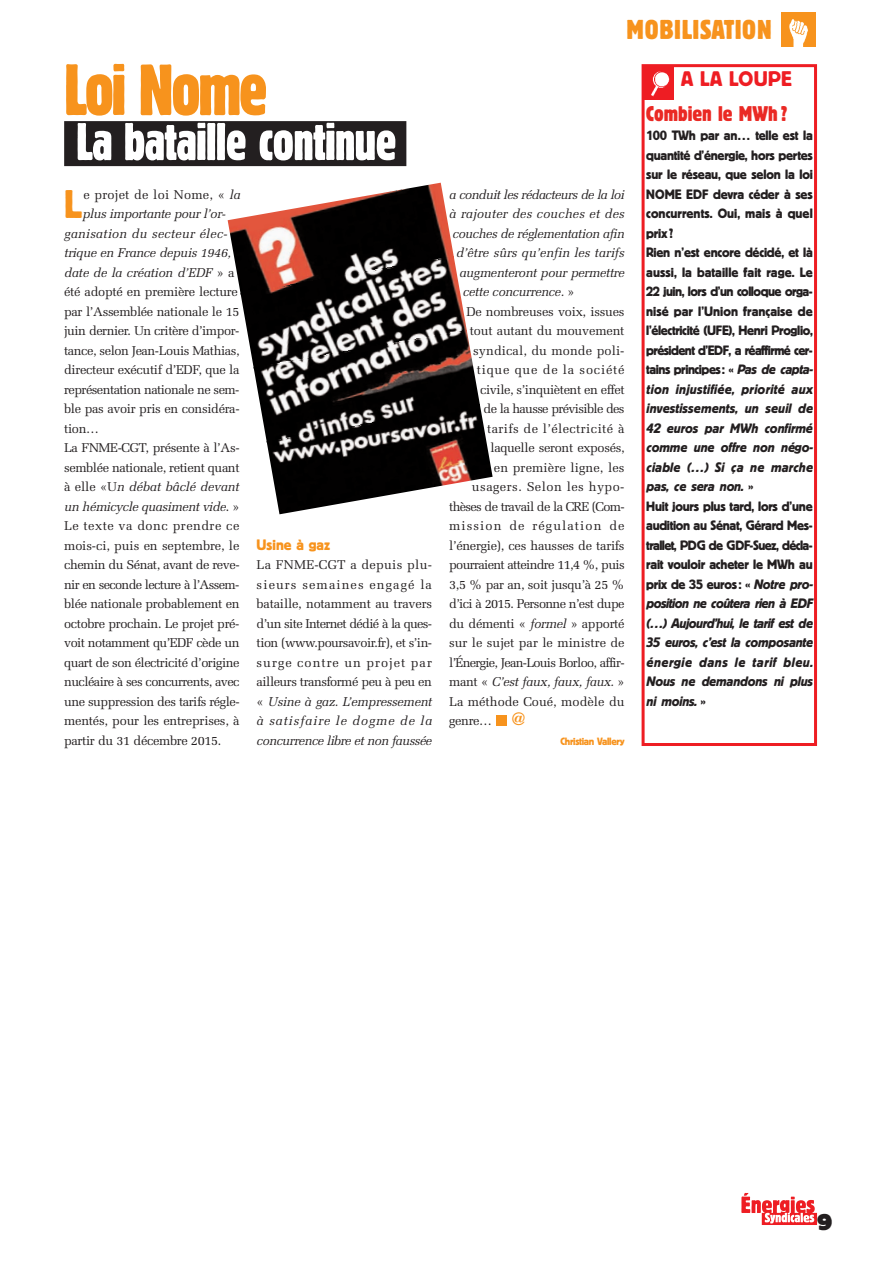
<style>
.page{position:relative;width:893px;height:1263px;background:#fff}
.page>*{position:absolute;margin:0;border:0;box-sizing:border-box;transform-origin:0 0}
.t1{font:72px "Block BE Extra Cn";letter-spacing:-.02em;color:#f7931d}
.t2{font:52.5px "Block BE Extra Cn";color:#fff}
.t3{font:39.75px "Block BE";color:#f7931d}
.t4{font:condensed 27px "Block BE";letter-spacing:.025em;color:#f7931d}
.t5{font:800 22.5px "Block BE";color:#231f20}
.t6{font:condensed 21px "Block BE";color:#ea2924}
.t7{font:21px "Block BE";letter-spacing:.02em;color:#ee1d23}
.t8{font:15px "Block BE";color:#f7931d}
.t9{font:13.5px/19.5px "Block BE";letter-spacing:-.015em;color:#231f20}
.t10{font:12.75px/19.5px "Melior";letter-spacing:-.03em;color:#231f20;text-align:justify}
.t11{font:italic 12.75px "Melior";letter-spacing:-.03em;color:#231f20}
.t12{font:12.75px "Melior";letter-spacing:-.05em;color:#231f20}
.t13{font:12.75px "Melior";letter-spacing:-.055em;color:#231f20}
.t14{font:12.75px "Melior";color:#231f20}
.t15{font:12.75px "Melior";letter-spacing:.035em;color:#231f20}
.t16{font:italic 12.75px "Melior";letter-spacing:-.005em;color:#231f20}
.t17{font:12.75px "Melior";letter-spacing:-.01em;color:#231f20}
.t18{font:italic 12.75px "Melior";letter-spacing:.01em;color:#231f20}
.t19{font:italic 12.75px "Melior";letter-spacing:.015em;color:#231f20}
.t20{font:italic 12.75px "Melior";letter-spacing:-.01em;color:#231f20}
.t21{font:12.75px "Melior";letter-spacing:.03em;color:#231f20}
.t22{font:12.75px "Melior";letter-spacing:.005em;color:#231f20}
.t23{font:12.75px "Melior";letter-spacing:.085em;color:#231f20}
.t24{font:12.75px "Melior";letter-spacing:.015em;color:#231f20}
.t25{font:12.75px "Melior";letter-spacing:.06em;color:#231f20}
.t26{font:12.75px "Melior";letter-spacing:.01em;color:#231f20}
.t27{font:10.5px "Block BE";letter-spacing:-.025em;color:#f7931d}
.s1{color:#231f20}
.s2{font-style:italic}
.s3{font-style:normal}
.s4{font-weight:700;font-size:18px;color:#f7931d}
</style>
<div class="page">
<div style="left:496px;top:715px;width:11px;height:10px;background:#f7931d"></div>
<svg style="left:741px;top:1193px;width:76px;height:32px"></svg>
<img style="left:781px;top:12px;width:34px;height:34px">
<div style="left:64px;top:121px;width:342px;height:45px;background:#231f20"></div>
<img style="left:228px;top:183px;width:226px;height:96px">
<img style="left:238px;top:256px;width:229px;height:96px">
<img style="left:251px;top:330px;width:229px;height:96px">
<img style="left:264px;top:404px;width:228px;height:110px">
<div style="left:641px;top:64px;width:176px;height:682px;border:3px solid #ee1d23"></div>
<img style="left:643px;top:66px;width:31px;height:34px">
<p class="t1" style="left:64px;top:65px;width:205px">Loi Nome</p>
<p class="t2" style="left:76px;top:123px;width:332px">La bataille continue<span class="s1">.</span></p>
<p class="t3" style="left:64px;top:191px;width:20px">L</p>
<p class="t24" style="left:83px;top:187px;width:159px">e projet de loi Nome, « <span class="s2">la</span></p>
<p class="t11" style="left:82px;top:207px;width:145px">plus importante pour l’or-</p>
<p class="t19" style="left:64px;top:226px;width:165px">ganisation du secteur élec-</p>
<p class="t11" style="left:64px;top:246px;width:168px">trique en France depuis 1946,</p>
<p class="t11" style="left:64px;top:265px;width:172px">date de la création d’EDF <span class="s3">» a</span></p>
<p class="t10" style="left:64px;top:282px;width:175px">été adopté en première lecture</p>
<p class="t10" style="left:64px;top:302px;width:177px">par l’Assemblée nationale le 15</p>
<p class="t10" style="left:64px;top:321px;width:177px">juin dernier. Un critère d’impor-</p>
<p class="t10" style="left:64px;top:341px;width:177px">tance, selon Jean-Louis Mathias,</p>
<p class="t10" style="left:64px;top:360px;width:177px">directeur exécutif d’EDF, que la</p>
<p class="t10" style="left:64px;top:380px;width:177px">représentation nationale ne sem-</p>
<p class="t10" style="left:64px;top:399px;width:177px">ble pas avoir pris en considéra-</p>
<p class="t10" style="left:64px;top:419px;width:36px">tion…</p>
<p class="t10" style="left:64px;top:438px;width:177px">La FNME-CGT, présente à l’As-</p>
<p class="t10" style="left:64px;top:458px;width:177px">semblée nationale, retient quant</p>
<p class="t20" style="left:64px;top:479px;width:177px"><span class="s3">à elle «U</span>n débat bâclé devant</p>
<p class="t11" style="left:64px;top:499px;width:177px">un hémicycle quasiment vide<span class="s3">. »</span></p>
<p class="t15" style="left:64px;top:518px;width:177px">Le texte va donc prendre ce</p>
<p class="t17" style="left:64px;top:538px;width:177px">mois-ci, puis en septembre, le</p>
<p class="t10" style="left:64px;top:555px;width:177px">chemin du Sénat, avant de reve-</p>
<p class="t12" style="left:64px;top:577px;width:177px">nir en seconde lecture à l’Assem-</p>
<p class="t10" style="left:64px;top:594px;width:177px">blée nationale probablement en</p>
<p class="t10" style="left:64px;top:614px;width:177px">octobre prochain. Le projet pré-</p>
<p class="t10" style="left:64px;top:633px;width:177px">voit notamment qu’EDF cède un</p>
<p class="t10" style="left:64px;top:653px;width:177px">quart de son électricité d’origine</p>
<p class="t10" style="left:64px;top:672px;width:177px">nucléaire à ses concurrents, avec</p>
<p class="t10" style="left:64px;top:692px;width:177px">une suppression des tarifs régle-</p>
<p class="t10" style="left:64px;top:711px;width:177px">mentés, pour les entreprises, à</p>
<p class="t10" style="left:64px;top:731px;width:159px">partir du 31 décembre 2015.</p>
<p class="t8" style="left:257px;top:539px;width:75px">Usine à gaz</p>
<p class="t10" style="left:257px;top:555px;width:177px">La FNME-CGT a depuis plu&shy;sieurs semaines engagé la bataille, notamment au travers d’un site Internet dédié à la ques&shy;tion (www.poursavoir.fr), et s’in&shy;surge contre un projet par ailleurs transformé peu à peu en « <span class="s2">Usine à gaz. L’empressement à satisfaire le dogme de la concurrence libre et non faussée</span></p>
<p class="t4" style="left:626px;top:14px;width:147px">MOBILISATION</p>
<p class="t11" style="left:449px;top:187px;width:177px">a conduit les rédacteurs de la loi</p>
<p class="t18" style="left:449px;top:207px;width:177px">à rajouter des couches et des</p>
<p class="t11" style="left:452px;top:226px;width:173px">couches de réglementation afin</p>
<p class="t16" style="left:456px;top:246px;width:170px">d’être sûrs qu’enfin les tarifs</p>
<p class="t11" style="left:459px;top:265px;width:167px">augmenteront pour permettre</p>
<p class="t11" style="left:463px;top:285px;width:113px">cette concurrence. <span class="s3">»</span></p>
<p class="t10" style="left:466px;top:302px;width:160px">De nombreuses voix, issues</p>
<p class="t10" style="left:470px;top:321px;width:156px">tout autant du mouvement</p>
<p class="t22" style="left:473px;top:343px;width:153px">syndical, du monde poli-</p>
<p class="t25" style="left:477px;top:362px;width:149px">tique que de la société</p>
<p class="t10" style="left:480px;top:380px;width:146px">civile, s’inquiètent en effet</p>
<p class="t13" style="left:483px;top:401px;width:142px">de la hausse prévisible des</p>
<p class="t21" style="left:487px;top:421px;width:139px">tarifs de l’électricité à</p>
<p class="t10" style="left:490px;top:438px;width:136px">laquelle seront exposés,</p>
<p class="t26" style="left:494px;top:460px;width:132px">en première ligne, les</p>
<p class="t15" style="left:472px;top:479px;width:154px">usagers. Selon les hypo-</p>
<p class="t13" style="left:449px;top:499px;width:177px">thèses de travail de la CRE (Com-</p>
<p class="t23" style="left:449px;top:518px;width:177px">mission de régulation de</p>
<p class="t10" style="left:449px;top:536px;width:177px">l’énergie), ces hausses de tarifs</p>
<p class="t12" style="left:449px;top:557px;width:177px">pourraient atteindre 11,4 %, puis</p>
<p class="t10" style="left:449px;top:575px;width:177px">3,5 % par an, soit jusqu’à 25 %</p>
<p class="t12" style="left:449px;top:596px;width:177px">d’ici à 2015. Personne n’est dupe</p>
<p class="t10" style="left:449px;top:614px;width:177px">du démenti « <span class="s2">formel</span> » apporté</p>
<p class="t14" style="left:449px;top:635px;width:177px">sur le sujet par le ministre de</p>
<p class="t13" style="left:449px;top:655px;width:177px">l’Énergie, Jean-Louis Borloo, affir-</p>
<p class="t11" style="left:449px;top:674px;width:177px"><span class="s3">mant «</span> C’est faux, faux, faux. <span class="s3">»</span></p>
<p class="t14" style="left:449px;top:694px;width:177px">La méthode Coué, modèle du</p>
<p class="t10" style="left:449px;top:711px;width:78px">genre… <span class="s4">@</span></p>
<p class="t27" style="left:560px;top:738px;width:65px">Christian Vallery</p>
<p class="t7" style="left:681px;top:71px;width:112px">A LA LOUPE</p>
<p class="t6" style="left:646px;top:101px;width:143px">Combien le MWh?</p>
<p class="t9" style="left:646px;top:127px;width:168px">100 TWh par an… telle est la quantité d’énergie, hors pertes sur le réseau, que selon la loi<br>NOME EDF devra céder à ses concurrents. Oui, mais à quel prix?<br>Rien n’est encore décidé, et là aussi, la bataille fait rage. Le<br>22 juin, lors d’un colloque orga&shy;nisé par l’Union française de l’électricité (UFE), Henri Proglio, président d’EDF, a réaffirmé cer&shy;tains principes: « <span class="s2">Pas de capta&shy;tion injustifiée, priorité aux investissements, un seuil de<br>42 euros par MWh confirmé comme une offre non négo&shy;ciable (…) Si ça ne marche pas, ce sera non.</span> »<br>Huit jours plus tard, lors d’une audition au Sénat, Gérard Mes&shy;trallet, PDG de GDF-Suez, décla&shy;rait vouloir acheter le MWh au prix de 35 euros: « <span class="s2">Notre pro&shy;position ne coûtera rien à EDF (…) Aujourd’hui, le tarif est de<br>35 euros, c’est la composante énergie dans le tarif bleu.<br>Nous ne demandons ni plus ni moins.</span> »</p>
<p class="t5" style="left:817px;top:1209px;width:16px">9</p>
</div>
